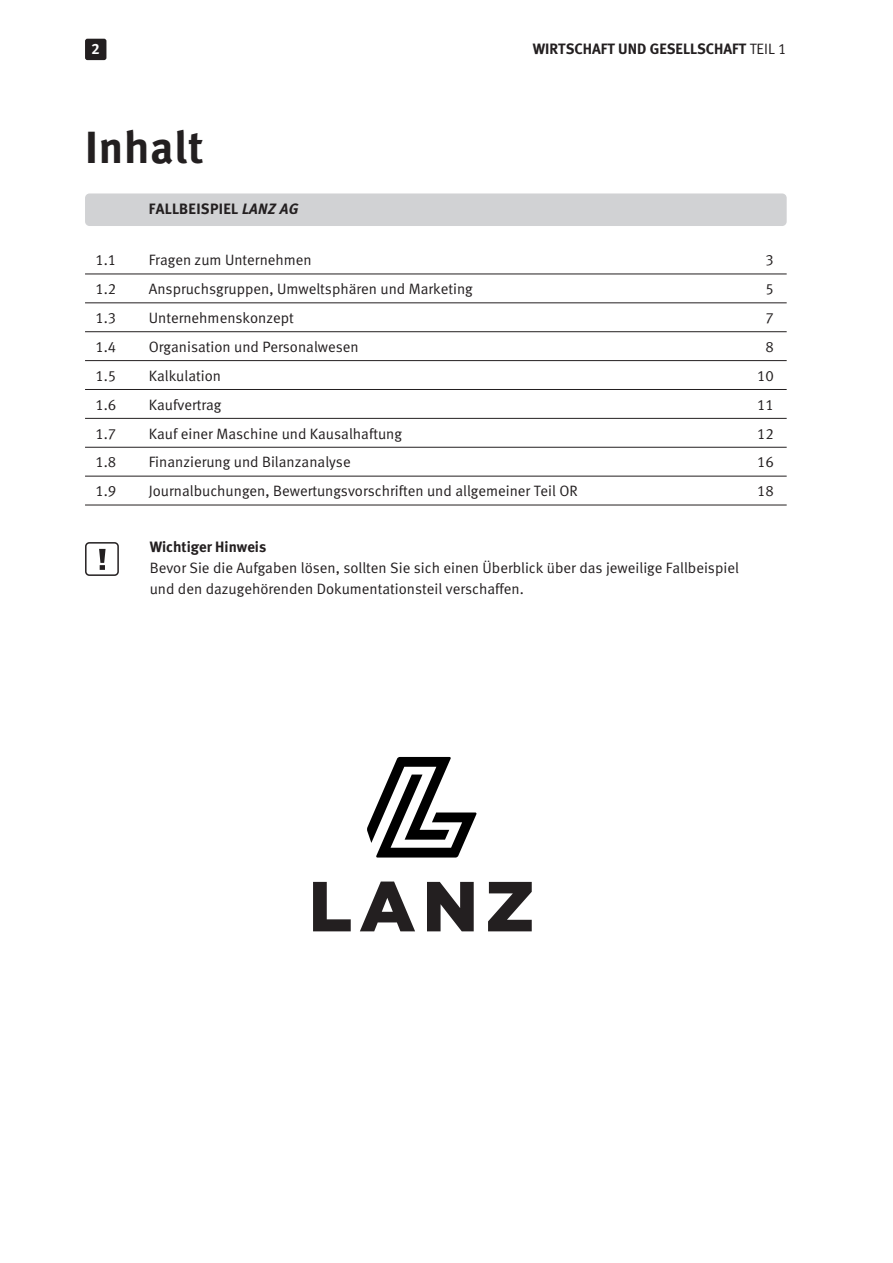
<style>
.page{position:relative;width:893px;height:1263px;background:#fff}
.page>*{position:absolute;margin:0;border:0;box-sizing:border-box;transform-origin:0 0}
.Titel_03{font:45px "Meta Bold LF";letter-spacing:.02em;color:#231f20}
.Titel_03-2{font:15px/21px "Meta Normal LF";color:#231f20}
.Titel_03-3{font:15px "Meta Bold LF";color:#231f20}
.Titel_03-4{font:15px "Meta Bold LF";letter-spacing:.02em;color:#231f20}
.t1{font:15px "Meta Bold LF";color:#fff}
.s1{font-family:"Meta Normal LF"}
.s2{font-style:italic}
.s3{font-family:"Meta Bold LF"}
</style>
<div class="page">
<div style="left:85px;top:39px;width:21px;height:21px;background:#231f20;border-radius:2px"></div>
<div style="left:85px;top:193px;width:702px;height:33px;background:#d1d2d4;border-radius:4px"></div>
<hr style="left:85px;top:274px;width:702px;height:1px;background:#231f20">
<hr style="left:85px;top:303px;width:702px;height:1px;background:#231f20">
<hr style="left:85px;top:331px;width:702px;height:1px;background:#231f20">
<hr style="left:85px;top:360px;width:702px;height:1px;background:#231f20">
<hr style="left:85px;top:389px;width:702px;height:1px;background:#231f20">
<hr style="left:85px;top:418px;width:702px;height:1px;background:#231f20">
<hr style="left:85px;top:447px;width:702px;height:1px;background:#231f20">
<hr style="left:85px;top:476px;width:702px;height:1px;background:#231f20">
<hr style="left:85px;top:505px;width:702px;height:1px;background:#231f20">
<svg style="left:99px;top:549px;width:7px;height:21px"></svg>
<div style="left:85px;top:542px;width:34px;height:34px;border:2px solid #231f20;border-radius:4px"></div>
<svg style="left:367px;top:757px;width:110px;height:100px"></svg>
<svg style="left:313px;top:881px;width:219px;height:50px"></svg>
<p class="t1" style="left:91px;top:40px;width:10px">2</p>
<p class="Titel_03-3" style="left:533px;top:40px;width:255px">WIRTSCHAFT UND GESELLSCHAFT <span class="s1">TEIL 1</span></p>
<p class="Titel_03" style="left:85px;top:120px;width:120px">Inhalt</p>
<p class="Titel_03-4" style="left:149px;top:200px;width:151px">FALLBEISPIEL <span class="s2">LANZ AG</span></p>
<p class="Titel_03-2" style="left:95px;top:249px;width:22px">1.1</p>
<p class="Titel_03-2" style="left:149px;top:249px;width:164px">Fragen zum Unternehmen</p>
<p class="Titel_03-2" style="left:765px;top:249px;width:10px">3</p>
<p class="Titel_03-2" style="left:95px;top:278px;width:22px">1.2</p>
<p class="Titel_03-2" style="left:149px;top:278px;width:325px">Anspruchsgruppen, Umweltsphären und Marketing</p>
<p class="Titel_03-2" style="left:765px;top:278px;width:10px">5</p>
<p class="Titel_03-2" style="left:95px;top:307px;width:22px">1.3</p>
<p class="Titel_03-2" style="left:149px;top:307px;width:147px">Unternehmenskonzept</p>
<p class="Titel_03-2" style="left:765px;top:307px;width:10px">7</p>
<p class="Titel_03-2" style="left:95px;top:336px;width:22px">1.4</p>
<p class="Titel_03-2" style="left:149px;top:336px;width:211px">Organisation und Personalwesen</p>
<p class="Titel_03-2" style="left:765px;top:336px;width:10px">8</p>
<p class="Titel_03-2" style="left:95px;top:365px;width:22px">1.5</p>
<p class="Titel_03-2" style="left:149px;top:365px;width:74px">Kalkulation</p>
<p class="Titel_03-2" style="left:757px;top:365px;width:18px">10</p>
<p class="Titel_03-2" style="left:95px;top:394px;width:22px">1.6</p>
<p class="Titel_03-2" style="left:149px;top:394px;width:74px">Kaufvertrag</p>
<p class="Titel_03-2" style="left:757px;top:394px;width:18px">11</p>
<p class="Titel_03-2" style="left:95px;top:423px;width:22px">1.7</p>
<p class="Titel_03-2" style="left:149px;top:423px;width:255px">Kauf einer Maschine und Kausalhaftung</p>
<p class="Titel_03-2" style="left:757px;top:423px;width:18px">12</p>
<p class="Titel_03-2" style="left:95px;top:452px;width:22px">1.8</p>
<p class="Titel_03-2" style="left:149px;top:452px;width:203px">Finanzierung und Bilanzanalyse</p>
<p class="Titel_03-2" style="left:757px;top:452px;width:18px">16</p>
<p class="Titel_03-2" style="left:95px;top:480px;width:22px">1.9</p>
<p class="Titel_03-2" style="left:149px;top:480px;width:430px">Journalbuchungen, Bewertungsvorschriften und allgemeiner Teil OR</p>
<p class="Titel_03-2" style="left:757px;top:480px;width:18px">18</p>
<p class="Titel_03-2" style="left:150px;top:536px;width:591px"><span class="s3">Wichtiger Hinweis<br></span>Bevor Sie die Aufgaben lösen, sollten Sie sich einen Überblick über das jeweilige Fallbeispiel</p>
<p class="Titel_03-2" style="left:150px;top:578px;width:376px">und den dazugehörenden Dokumentationsteil verschaffen.</p>
</div>
